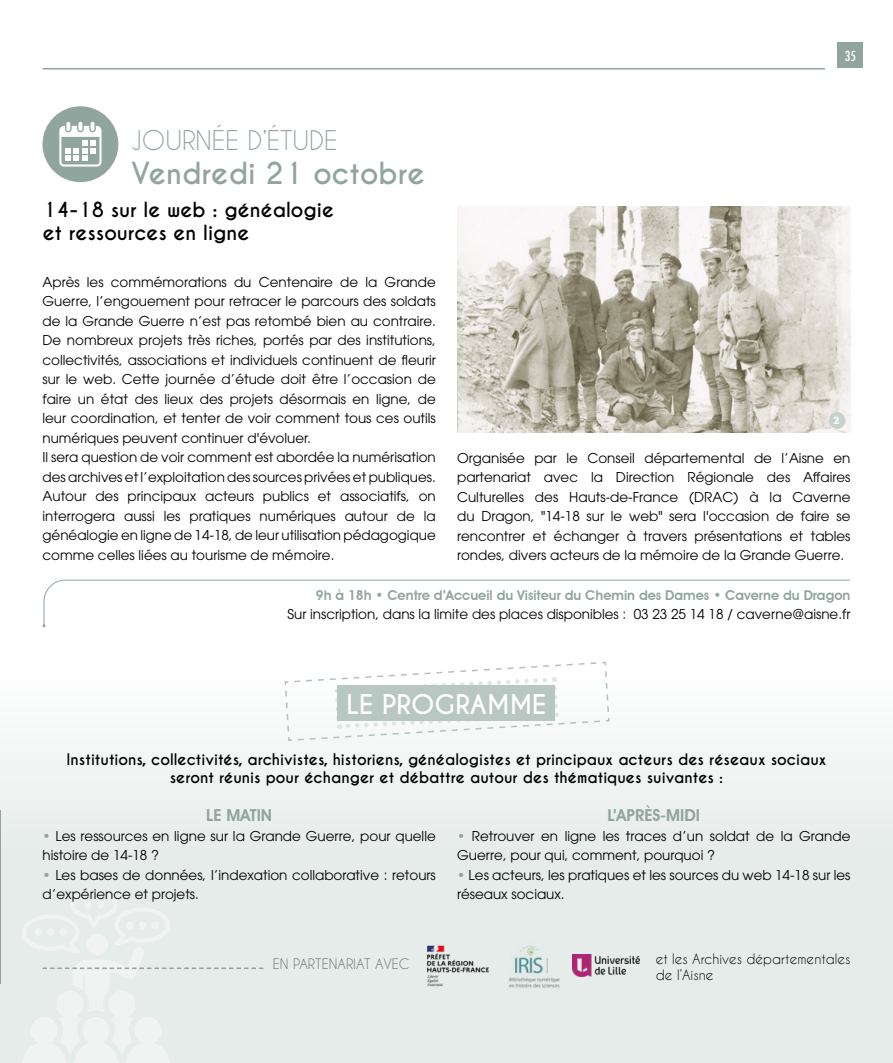
<style>
.page{position:relative;width:893px;height:1063px;background:#fff}
.page>*{position:absolute;margin:0;border:0;box-sizing:border-box;transform-origin:0 0}
.t1{font:700 28.5px "Caviar Dreams";color:#90a59e}
.t2{font:25.5px "Caviar Dreams";color:#90a59e}
.t3{font:700 25.5px "Caviar Dreams";color:#fff}
.t4{font:700 19.5px/23.4px "Caviar Dreams";color:#000}
.t5{font:600 16.5px "Avant Garde IT Cby BT";color:#90a59e}
.t6{font:700 15px/18px "Caviar Dreams";color:#000;text-align:center}
.t7{font:13.5px/19.5px "ITC Avant Garde Pro";color:#000}
.t8{font:600 13.5px "Avant Garde IT Cby BT";color:#90a59e}
.t9{font:13.5px/16.2px "Caviar Dreams";color:#000}
.t10{font:13.5px "Caviar Dreams";color:#62716c}
.t11{font:500 condensed 13.5px "Futura";color:#fff}
.t12{font:900 10.5px "MADE Mirage";color:#fff}
.s1{color:#90a59e}
</style>
<div class="page">
<div style="left:0;top:674px;width:893px;height:389px;background:linear-gradient(to bottom,#f7f9f8,#e0e7e5)"></div>
<svg style="left:284px;top:661px;width:326px;height:81px"></svg>
<div style="left:338px;top:685px;width:217px;height:36px;background:#b9c7c3"></div>
<hr style="left:0;top:811px;width:1px;height:173px;background:#90a59e">
<div style="left:43px;top:106px;width:75px;height:76px;background:#90a59e;border-radius:50%"></div>
<svg style="left:59px;top:122px;width:43px;height:45px"></svg>
<div style="left:838px;top:43px;width:25px;height:25px;background:#90a59e"></div>
<hr style="left:43px;top:68px;width:782px;height:1px;background:#90a59e">
<svg style="left:43px;top:579px;width:807px;height:45px"></svg>
<svg style="left:21px;top:891px;width:242px;height:172px"></svg>
<img style="left:457px;top:206px;width:393px;height:226px">
<div style="left:829px;top:412px;width:16px;height:17px;background:#c4d1cd;border-radius:50%"></div>
<img style="left:422px;top:945px;width:73px;height:42px">
<img style="left:508px;top:942px;width:54px;height:48px">
<img style="left:572px;top:955px;width:67px;height:22px">
<h2 class="t2" style="left:131px;top:125px;width:208px">JOURNÉE D’ÉTUDE</h2>
<h1 class="t1" style="left:131px;top:156px;width:295px">Vendredi 21 octobre</h1>
<h3 class="t4" style="left:43px;top:198px;width:293px">14-18 sur le web : généalogie et ressources en ligne</h3>
<p class="t11" style="left:845px;top:47px;width:13px">35</p>
<p class="t7" style="left:43px;top:272px;width:395px">Après les commémorations du Centenaire de la Grande Guerre, l’engouement pour retracer le parcours des soldats de la Grande Guerre n’est pas retombé bien au contraire.<br>De nombreux projets très riches, portés par des institutions, collectivités, associations et individuels continuent de fleurir sur le web. Cette journée d’étude doit être l’occasion de faire un état des lieux des projets désormais en ligne, de leur coordination, et tenter de voir comment tous ces outils numériques peuvent continuer d'évoluer.<br>Il sera question de voir comment est abordée la numérisation des archives et l’exploitation des sources privées et publiques.<br>Autour des principaux acteurs publics et associatifs, on interrogera aussi les pratiques numériques autour de la généalogie en ligne de 14-18, de leur utilisation pédagogique comme celles liées au tourisme de mémoire.</p>
<p class="t8" style="left:316px;top:587px;width:536px">9h à 18h • Centre d’Accueil du Visiteur du Chemin des Dames • Caverne du Dragon</p>
<p class="t7" style="left:287px;top:604px;width:564px">Sur inscription, dans la limite des places disponibles : 03 23 25 14 18 / caverne@aisne.fr</p>
<p class="t12" style="left:833px;top:414px;width:8px">2</p>
<p class="t7" style="left:457px;top:448px;width:395px;text-align:justify">Organisée par le Conseil départemental de l’Aisne en partenariat avec la Direction Régionale des Affaires Culturelles des Hauts-de-France (DRAC) à la Caverne du Dragon, "14-18 sur le web" sera l'occasion de faire se rencontrer et échanger à travers présentations et tables rondes, divers acteurs de la mémoire de la Grande Guerre.</p>
<h2 class="t3" style="left:347px;top:689px;width:201px">LE PROGRAMME</h2>
<p class="t6" style="left:67px;top:751px;width:761px">Institutions, collectivités, archivistes, historiens, généalogistes et principaux acteurs des réseaux sociaux seront réunis pour échanger et débattre autour des thématiques suivantes :</p>
<p class="t5" style="left:206px;top:806px;width:67px">LE MATIN</p>
<p class="t7" style="left:43px;top:826px;width:395px"><span class="s1">•</span> Les ressources en ligne sur la Grande Guerre, pour quelle histoire de 14-18 ?</p>
<p class="t7" style="left:43px;top:865px;width:395px"><span class="s1">•</span> Les bases de données, l’indexation collaborative : retours d’expérience et projets.</p>
<p class="t5" style="left:608px;top:806px;width:94px">L’APRÈS-MIDI</p>
<p class="t7" style="left:457px;top:826px;width:395px"><span class="s1">•</span> Retrouver en ligne les traces d’un soldat de la Grande<br>Guerre, pour qui, comment, pourquoi ?</p>
<p class="t7" style="left:457px;top:865px;width:395px"><span class="s1">•</span> Les acteurs, les pratiques et les sources du web 14-18 sur les réseaux sociaux.</p>
<p class="t10" style="left:273px;top:956px;width:138px">EN PARTENARIAT AVEC</p>
<p class="t9" style="left:656px;top:950px;width:196px">et les Archives départementales de l’Aisne</p>
</div>
